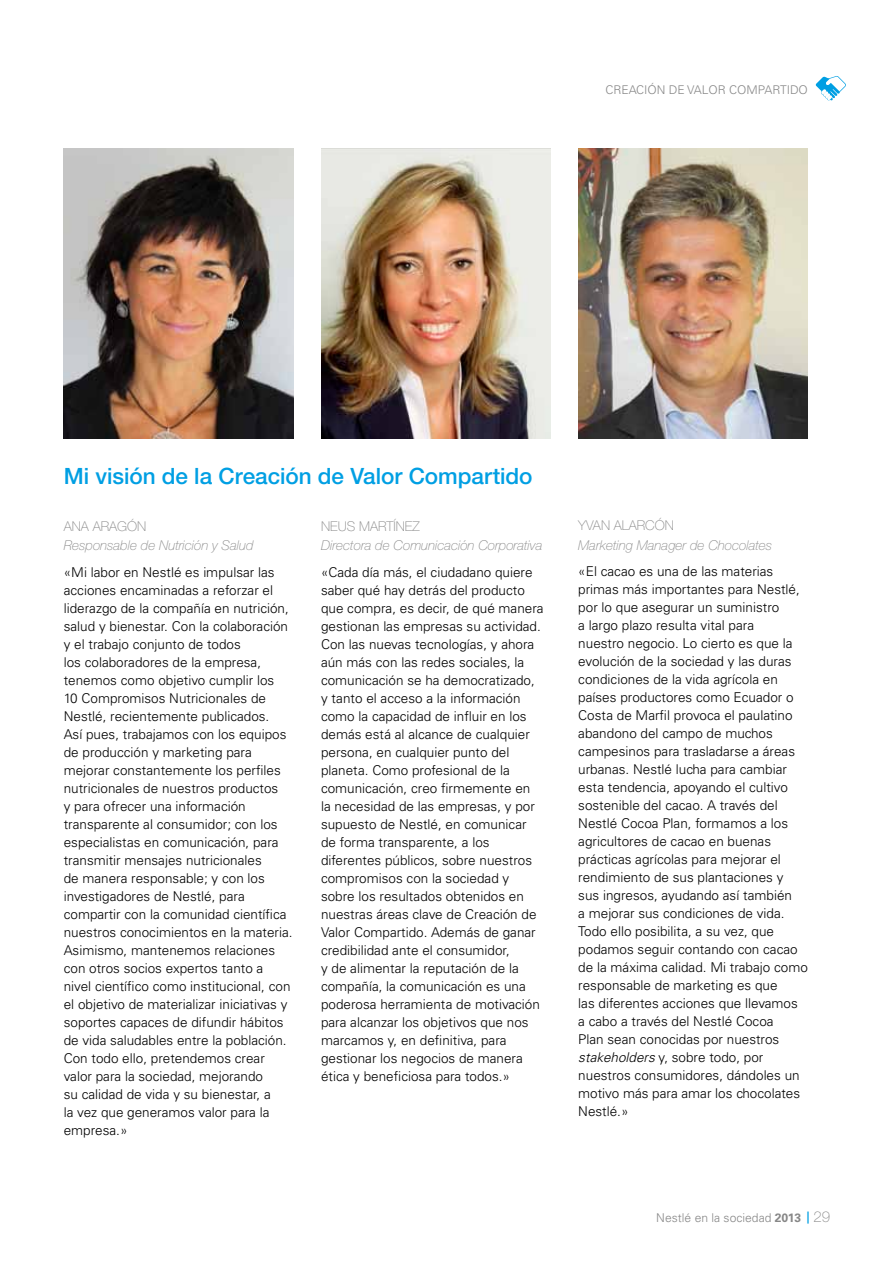
<style>
.page{position:relative;width:893px;height:1263px;background:#fff}
.page>*{position:absolute;margin:0;border:0;box-sizing:border-box;transform-origin:0 0}
.t1{font:500 22.5px "Helvetica Neue LT Std";color:#009fe3}
.t2{font:300 13.5px/18px "Univers LT Std";color:#000}
.t3{font:italic 100 13.5px "Helvetica Neue LT Std";color:#878787}
.t4{font:100 13.5px "Helvetica Neue LT Std";color:#878787}
.t5{font:300 12.15px "Univers LT Std";color:#878787}
.t6{font:300 12px "Univers LT Std";color:#878787}
.s1{font-style:italic}
.s2{font-weight:700}
.s3{font-family:"Helvetica Neue LT Std";font-weight:500;font-size:12px;color:#009fe3}
.s4{font-family:"Helvetica Neue LT Std";font-weight:100;font-size:15px}
</style>
<div class="page">
<svg style="left:816px;top:76px;width:30px;height:24px"></svg>
<img style="left:64px;top:149px;width:229px;height:290px">
<img style="left:321px;top:149px;width:230px;height:290px">
<img style="left:578px;top:149px;width:230px;height:290px">
<p class="t6" style="left:605px;top:82px;width:204px">CREACIÓN DE VALOR COMPARTIDO</p>
<h1 class="t1" style="left:64px;top:463px;width:470px">Mi visión de la Creación de Valor Compartido</h1>
<p class="t4" style="left:321px;top:518px;width:100px">NEUS MARTÍNEZ</p>
<p class="t3" style="left:321px;top:537px;width:223px">Directora de Comunicación Corporativa</p>
<p class="t2" style="left:321px;top:563px;width:224px">«Cada día más, el ciudadano quiere saber qué hay detrás del producto que compra, es decir, de qué manera gestionan las empresas su actividad.<br>Con las nuevas tecnologías, y ahora aún más con las redes sociales, la comunicación se ha democratizado, y tanto el acceso a la información como la capacidad de influir en los demás está al alcance de cualquier persona, en cualquier punto del planeta. Como profesional de la comunicación, creo firmemente en<br>la necesidad de las empresas, y por supuesto de Nestlé, en comunicar de forma transparente, a los diferentes públicos, sobre nuestros compromisos con la sociedad y sobre los resultados obtenidos en nuestras áreas clave de Creación de Valor Compartido. Además de ganar credibilidad ante el consumidor,<br>y de alimentar la reputación de la compañía, la comunicación es una poderosa herramienta de motivación para alcanzar los objetivos que nos marcamos y, en definitiva, para gestionar los negocios de manera ética y beneficiosa para todos.»</p>
<p class="t4" style="left:64px;top:518px;width:84px">ANA ARAGÓN</p>
<p class="t3" style="left:64px;top:537px;width:191px">Responsable de Nutrición y Salud</p>
<p class="t2" style="left:64px;top:563px;width:230px">«Mi labor en Nestlé es impulsar las acciones encaminadas a reforzar el liderazgo de la compañía en nutrición, salud y bienestar. Con la colaboración y el trabajo conjunto de todos<br>los colaboradores de la empresa, tenemos como objetivo cumplir los<br>10 Compromisos Nutricionales de Nestlé, recientemente publicados.<br>Así pues, trabajamos con los equipos de producción y marketing para mejorar constantemente los perfiles nutricionales de nuestros productos<br>y para ofrecer una información transparente al consumidor; con los especialistas en comunicación, para transmitir mensajes nutricionales<br>de manera responsable; y con los investigadores de Nestlé, para compartir con la comunidad científica nuestros conocimientos en la materia.<br>Asimismo, mantenemos relaciones con otros socios expertos tanto a nivel científico como institucional, con el objetivo de materializar iniciativas y soportes capaces de difundir hábitos de vida saludables entre la población.<br>Con todo ello, pretendemos crear valor para la sociedad, mejorando<br>su calidad de vida y su bienestar, a<br>la vez que generamos valor para la empresa.»</p>
<p class="t4" style="left:578px;top:518px;width:97px">YVAN ALARCÓN</p>
<p class="t3" style="left:578px;top:537px;width:195px">Marketing Manager de Chocolates</p>
<p class="t2" style="left:578px;top:563px;width:231px">«El cacao es una de las materias primas más importantes para Nestlé, por lo que asegurar un suministro<br>a largo plazo resulta vital para<br>nuestro negocio. Lo cierto es que la evolución de la sociedad y las duras condiciones de la vida agrícola en países productores como Ecuador o Costa de Marfil provoca el paulatino abandono del campo de muchos campesinos para trasladarse a áreas urbanas. Nestlé lucha para cambiar esta tendencia, apoyando el cultivo sostenible del cacao. A través del Nestlé Cocoa Plan, formamos a los agricultores de cacao en buenas prácticas agrícolas para mejorar el rendimiento de sus plantaciones y<br>sus ingresos, ayudando así también<br>a mejorar sus condiciones de vida.<br>Todo ello posibilita, a su vez, que podamos seguir contando con cacao de la máxima calidad. Mi trabajo como responsable de marketing es que<br>las diferentes acciones que llevamos a cabo a través del Nestlé Cocoa<br>Plan sean conocidas por nuestros <span class="s1">stakeholders</span> y, sobre todo, por nuestros consumidores, dándoles un motivo más para amar los chocolates Nestlé.»</p>
<p class="t5" style="left:656px;top:1210px;width:175px">Nestlé en la sociedad <span class="s2">2013</span> <span class="s3">|</span> <span class="s4">29</span></p>
</div>
